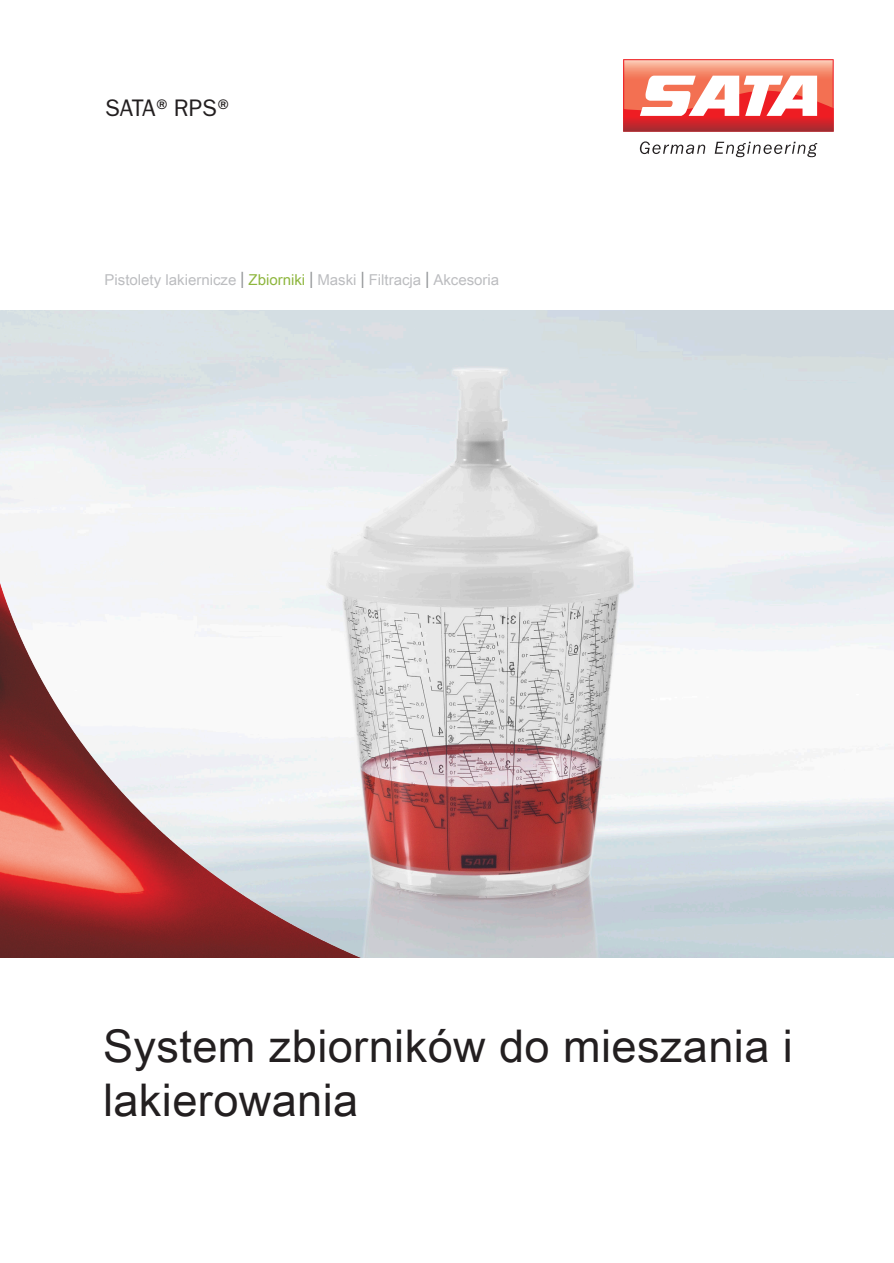
<style>
.page{position:relative;width:894px;height:1263px;background:#fff}
.page>*{position:absolute;margin:0;border:0;box-sizing:border-box;transform-origin:0 0}
.t1{font:45px/54px "Arial Unicode MS";letter-spacing:.01em;color:#231f20}
.t2{font:24px "ITC Franklin Gothic Std";color:#231f20}
.t3{font:15px "Arial Unicode MS";color:#bcbdc0}
.s1{font-size:22.5px;color:#939598}
.s2{color:#8eb63e}
</style>
<div class="page">
<img style="left:0;top:310px;width:893px;height:646px">
<svg style="left:639px;top:141px;width:66px;height:13px"></svg>
<svg style="left:714px;top:142px;width:102px;height:15px"></svg>
<svg style="left:623px;top:59px;width:210px;height:73px"></svg>
<img style="left:0;top:529px;width:361px;height:427px">
<p class="t2" style="left:105px;top:94px;width:132px">SATA®RPS®</p>
<p class="t3" style="left:104px;top:269px;width:396px">Pistolety lakiernicze <span class="s1">I</span> <span class="s2">Zbiorniki</span> <span class="s1">I</span> Maski <span class="s1">I</span> Filtracja <span class="s1">I</span> Akcesoria</p>
<p class="t1" style="left:103px;top:1017px;width:691px">System zbiorników do mieszania i lakierowania</p>
</div>
